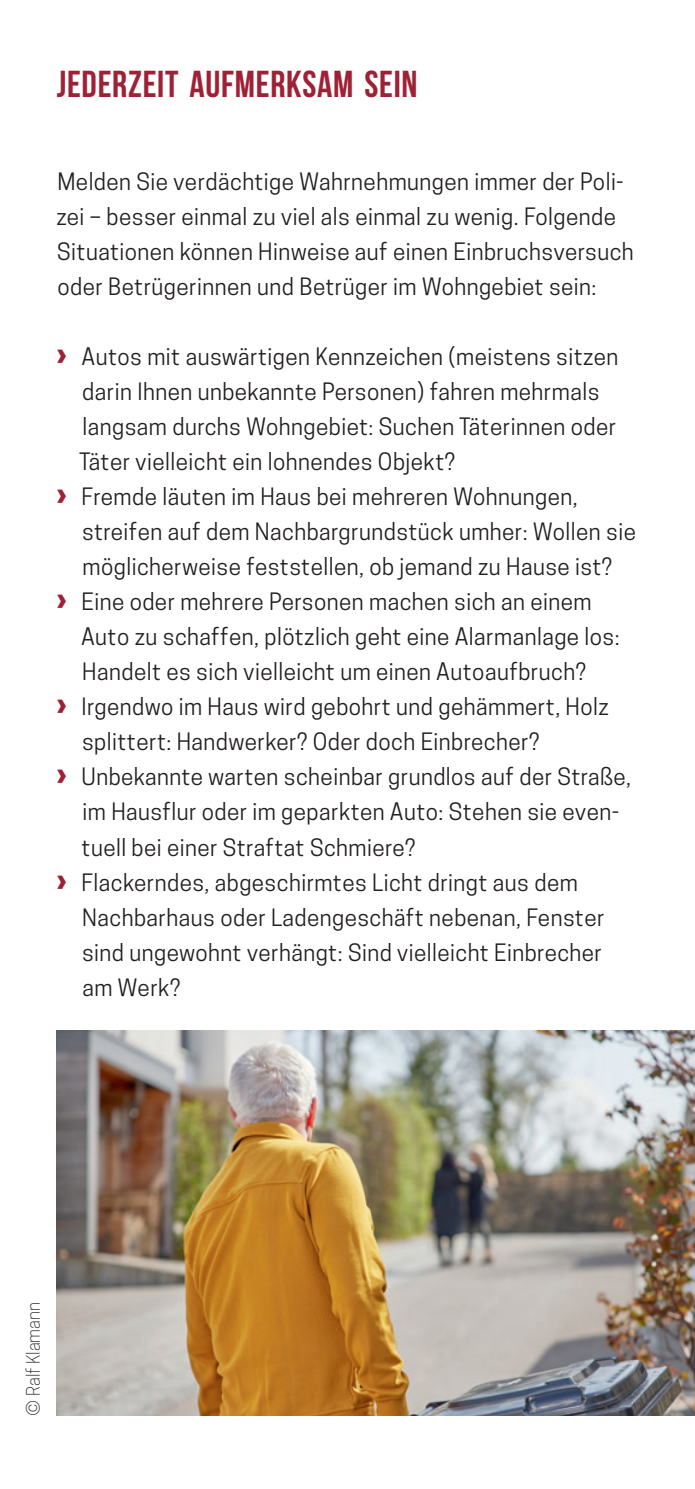
<style>
.page{position:relative;width:695px;height:1489px;background:#fff}
.page>*{position:absolute;margin:0;border:0;box-sizing:border-box;transform-origin:0 0}
.t1{font:700 37.5px "Bebas Neue";letter-spacing:.02em;color:#9e2135}
.t2{font:22.5px/35px "Cooper Hewitt";letter-spacing:.02em;color:#231f20}
.t3{font:300 17.5px "Cooper Hewitt";color:#231f20}
.s1{font-family:"Frutiger LT Std";font-weight:900;font-size:32.5px;color:#9e2135}
</style>
<div class="page">
<img style="left:57px;top:1030px;width:637px;height:385px">
<h1 class="t1" style="left:57px;top:64px;width:362px">JEDERZEIT AUFMERKSAM SEIN</h1>
<p class="t2" style="left:56px;top:164px;width:579px">Melden Sie verdächtige Wahrnehmungen immer der Poli‑ zei – besser einmal zu viel als einmal zu wenig. Folgende Situationen können Hinweise auf einen Einbruchsversuch oder Betrügerinnen und Betrüger im Wohngebiet sein:</p>
<p class="t2" style="left:56px;top:339px;width:563px"><span class="s1">›</span> Autos mit auswärtigen Kennzeichen (meistens sitzen</p>
<p class="t2" style="left:82px;top:374px;width:518px">darin Ihnen unbekannte Personen) fahren mehrmals</p>
<p class="t2" style="left:82px;top:409px;width:535px">langsam durchs Wohngebiet: Suchen Täterinnen oder</p>
<p class="t2" style="left:79px;top:444px;width:377px">Täter vielleicht ein lohnendes Objekt?</p>
<p class="t2" style="left:56px;top:479px;width:523px"><span class="s1">›</span> Fremde läuten im Haus bei mehreren Wohnungen,</p>
<p class="t2" style="left:82px;top:514px;width:555px">streifen auf dem Nachbargrundstück umher: Wollen sie</p>
<p class="t2" style="left:83px;top:549px;width:531px">möglicherweise feststellen, ob jemand zu Hause ist?</p>
<p class="t2" style="left:56px;top:584px;width:537px"><span class="s1">›</span> Eine oder mehrere Personen machen sich an einem</p>
<p class="t2" style="left:81px;top:619px;width:540px">Auto zu schaffen, plötzlich geht eine Alarmanlage los:</p>
<p class="t2" style="left:82px;top:654px;width:505px">Handelt es sich vielleicht um einen Autoaufbruch?</p>
<p class="t2" style="left:56px;top:689px;width:554px"><span class="s1">›</span> Irgendwo im Haus wird gebohrt und gehämmert, Holz</p>
<p class="t2" style="left:82px;top:724px;width:458px">splittert: Handwerker? Oder doch Einbrecher?</p>
<p class="t2" style="left:56px;top:759px;width:576px"><span class="s1">›</span> Unbekannte warten scheinbar grundlos auf der Straße,</p>
<p class="t2" style="left:82px;top:794px;width:538px">im Hausflur oder im geparkten Auto: Stehen sie even‑</p>
<p class="t2" style="left:82px;top:829px;width:335px">tuell bei einer Straftat Schmiere?</p>
<p class="t2" style="left:56px;top:864px;width:523px"><span class="s1">›</span> Flackerndes, abgeschirmtes Licht dringt aus dem</p>
<p class="t2" style="left:82px;top:899px;width:523px">Nachbarhaus oder Ladengeschäft nebenan, Fenster</p>
<p class="t2" style="left:82px;top:934px;width:521px">sind ungewohnt verhängt: Sind vielleicht Einbrecher</p>
<p class="t2" style="left:82px;top:969px;width:99px">am Werk?</p>
<p class="t3" style="left:23px;top:1415px;width:115px;rotate:-90deg">© Ralf Klamann</p>
</div>
